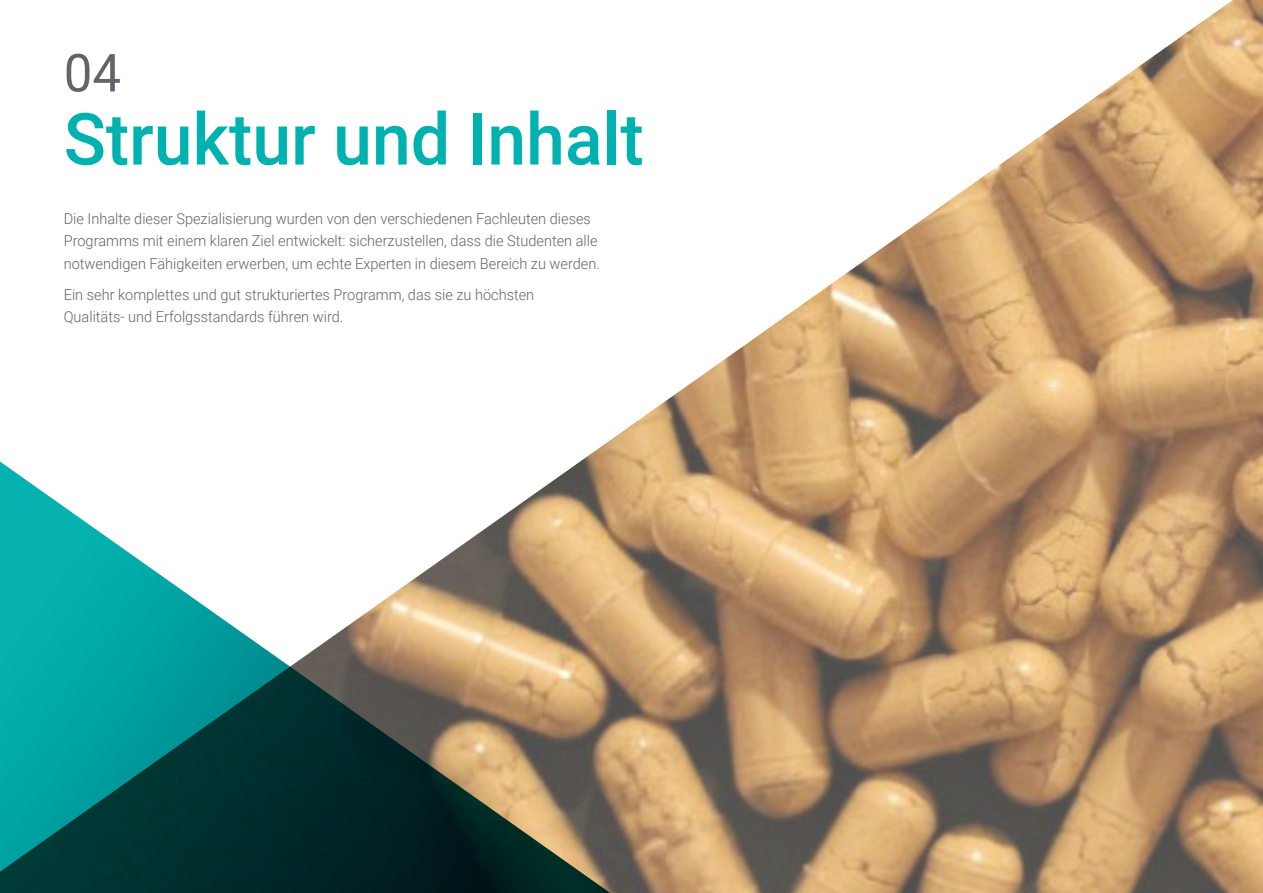
<style>
.page{position:relative;width:1263px;height:893px;background:#fff}
.page>*{position:absolute;margin:0;border:0;box-sizing:border-box;transform-origin:0 0}
.t1{font:500 72px "Roboto";color:#00b2af}
.t2{font:52.5px "Roboto";color:#61646a}
.t3{font:300 15px/22.5px "Roboto";color:#61646a}
</style>
<div class="page">
<img style="left:602px;top:0;width:661px;height:893px">
<svg style="left:0;top:446px;width:640px;height:447px"></svg>
<h2 class="t2" style="left:64px;top:36px;width:59px">04</h2>
<h1 class="t1" style="left:64px;top:89px;width:581px">Struktur und Inhalt</h1>
<p class="t3" style="left:64px;top:207px;width:538px">Die Inhalte dieser Spezialisierung wurden von den verschiedenen Fachleuten dieses<br>Programms mit einem klaren Ziel entwickelt: sicherzustellen, dass die Studenten alle notwendigen Fähigkeiten erwerben, um echte Experten in diesem Bereich zu werden.</p>
<p class="t3" style="left:64px;top:283px;width:472px">Ein sehr komplettes und gut strukturiertes Programm, das sie zu höchsten<br>Qualitäts- und Erfolgsstandards führen wird.</p>
</div>
